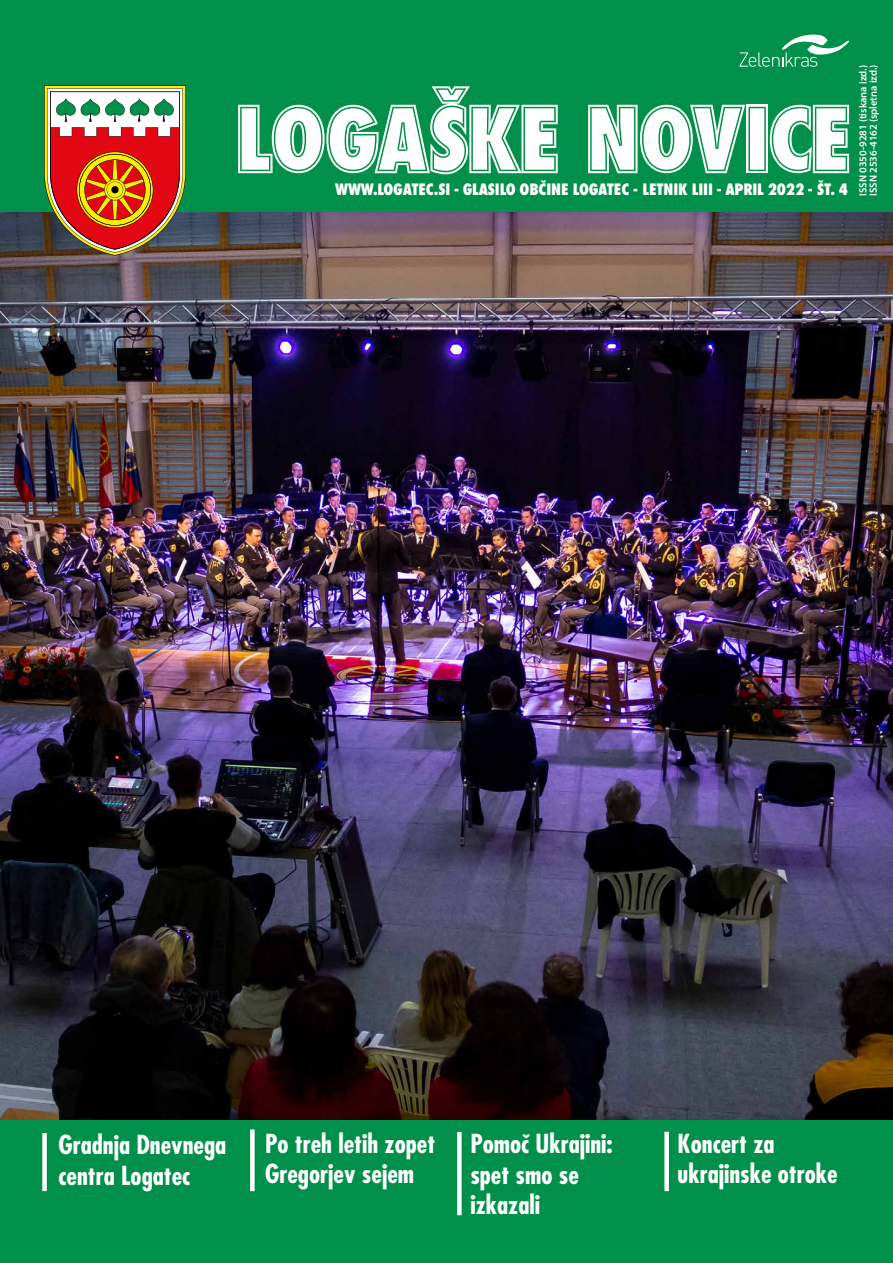
<style>
.page{position:relative;width:893px;height:1263px;background:#fff}
.page>*{position:absolute;margin:0;border:0;box-sizing:border-box;transform-origin:0 0}
.t1{font:700 condensed 25.5px/30.6px "Futura LT Pro";color:#fff}
.t2{font:800 condensed 15.3px "Futura LT Pro";letter-spacing:-.01em;color:#fff}
.t3{font:600 10.5px/10.5px "Myriad Pro";color:#fff}
</style>
<div class="page">
<img style="left:0;top:212px;width:893px;height:908px">
<div style="left:0;top:0;width:893px;height:212px;background:#00904a"></div>
<svg style="left:238px;top:86px;width:320px;height:88px"></svg>
<svg style="left:588px;top:105px;width:261px;height:68px"></svg>
<svg style="left:44px;top:85px;width:142px;height:171px;background:#bc6a49"></svg>
<svg style="left:739px;top:35px;width:110px;height:32px"></svg>
<div style="left:0;top:1120px;width:893px;height:143px;background:#00904a"></div>
<div style="left:42px;top:1133px;width:5px;height:58px;background:#fff"></div>
<div style="left:250px;top:1129px;width:5px;height:62px;background:#fff"></div>
<div style="left:457px;top:1132px;width:5px;height:83px;background:#fff"></div>
<div style="left:664px;top:1132px;width:5px;height:59px;background:#fff"></div>
<p class="t2" style="left:335px;top:179px;width:514px">WWW.LOGATEC.SI - GLASILO OBČINE LOGATEC - LETNIK LIII - APRIL 2022 - ŠT. 4</p>
<p class="t3" style="left:857px;top:196px;width:133px;rotate:-90deg">ISSN 0350-9281 (tiskana izd.)<br>ISSN 2536-4162 (spletna izd.)</p>
<p class="t1" style="left:58px;top:1129px;width:169px">Gradnja Dnevnega centra Logatec</p>
<p class="t1" style="left:265px;top:1128px;width:172px">Po treh letih zopet<br>Gregorjev sejem</p>
<p class="t1" style="left:470px;top:1128px;width:144px">Pomoč Ukrajini: spet smo se izkazali</p>
<p class="t1" style="left:678px;top:1128px;width:162px">Koncert za ukrajinske otroke</p>
</div>
